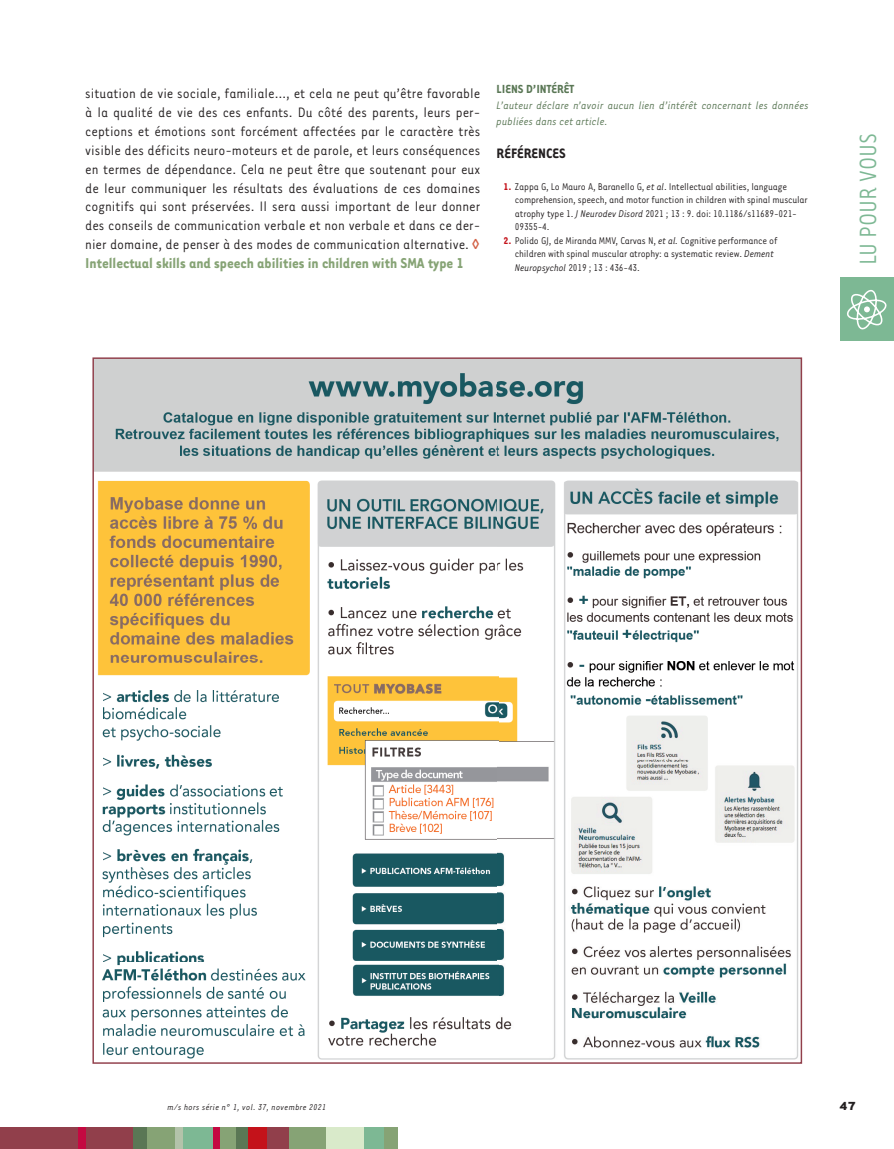
<style>
.page{position:relative;width:894px;height:1149px;background:#fff}
.page>*{position:absolute;margin:0;border:0;box-sizing:border-box;transform-origin:0 0}
.t1{font:27px "Tarzana Narrow";color:#7db894}
.t2{font:700 16.5px "Tarzana Narrow";color:#86a375}
.t3{font:15.75px/18.9px "Tarzana Narrow";color:#231f20;text-align:justify}
.t4{font:700 15.75px "Tarzana Narrow";color:#231f20}
.t5{font:700 13.5px "Tarzana Narrow";color:#5a7755}
.t6{font:700 13.5px "Tarzana Wide";color:#231f20}
.t7{font:italic 12.45px/15.9px "Tarzana Narrow";color:#5a7755}
.t8{font:11.25px/13.5px "Tarzana Narrow";letter-spacing:-.015em;color:#231f20}
.t9{font:italic 9.75px "Tarzana Narrow";letter-spacing:.025em;color:#231f20}
.s1{font-weight:700;color:#c4121a}
.s2{font-style:italic}
</style>
<div class="page">
<div style="left:840px;top:277px;width:53px;height:63px;background:#7db894"></div>
<svg style="left:847px;top:290px;width:39px;height:39px"></svg>
<div style="left:0;top:1127px;width:134px;height:21px;background:#913f4b"></div>
<div style="left:235px;top:1127px;width:13px;height:21px;background:#5a7755"></div>
<div style="left:78px;top:1127px;width:7px;height:21px;background:#c40941"></div>
<div style="left:133px;top:1127px;width:22px;height:21px;background:#5a7755"></div>
<div style="left:147px;top:1127px;width:30px;height:21px;background:#86a375"></div>
<div style="left:175px;top:1127px;width:9px;height:21px;background:#b3c3aa"></div>
<div style="left:183px;top:1127px;width:30px;height:21px;background:#7db894"></div>
<div style="left:217px;top:1127px;width:19px;height:21px;background:#86a375"></div>
<div style="left:213px;top:1127px;width:6px;height:21px;background:#c40941"></div>
<div style="left:248px;top:1127px;width:27px;height:21px;background:#c4121a"></div>
<div style="left:287px;top:1127px;width:39px;height:21px;background:#86a375"></div>
<div style="left:267px;top:1127px;width:21px;height:21px;background:#913f4b"></div>
<div style="left:326px;top:1127px;width:38px;height:21px;background:#d9eaca"></div>
<div style="left:364px;top:1127px;width:20px;height:21px;background:#7db894"></div>
<div style="left:383px;top:1127px;width:14px;height:21px;background:#86a375"></div>
<img style="left:94px;top:359px;width:705px;height:701px">
<p class="t3" style="left:85px;top:83px;width:396px">situation de vie sociale, familiale…, et cela ne peut qu’être favorable à la qualité de vie des ces enfants. Du côté des parents, leurs per&shy;ceptions et émotions sont forcément affectées par le caractère très visible des déficits neuro-moteurs et de parole, et leurs conséquences en termes de dépendance. Cela ne peut être que soutenant pour eux de leur communiquer les résultats des évaluations de ces domaines cognitifs qui sont préservées. Il sera aussi important de leur donner des conseils de communication verbale et non verbale et dans ce der&shy;nier domaine, de penser à des modes de communication alternative.</p>
<p class="t2" style="left:85px;top:253px;width:380px">Intellectual skills and speech abilities in children with SMA type 1</p>
<p class="t5" style="left:496px;top:81px;width:79px">LIENS D’INTÉRÊT</p>
<p class="t7" style="left:496px;top:97px;width:313px">L’auteur déclare n’avoir aucun lien d’intérêt concernant les données publiées dans cet article.</p>
<p class="t4" style="left:496px;top:143px;width:70px">RÉFÉRENCES</p>
<p class="t8" style="left:514px;top:179px;width:294px;text-indent:-11px"><span class="s1">1.</span> Zappa G, Lo Mauro A, Baranello G, <span class="s2">et al</span>. Intellectual abilities, language comprehension, speech, and motor function in children with spinal muscular atrophy type 1. <span class="s2">J Neurodev Disord</span> 2021 ; 13 : 9. doi: 10.1186/s11689-021- 09355-4.</p>
<p class="t8" style="left:514px;top:233px;width:264px;text-indent:-11px"><span class="s1">2.</span> Polido GJ, de Miranda MMV, Carvas N, <span class="s2">et al.</span> Cognitive performance of children with spinal muscular atrophy: a systematic review. <span class="s2">Dement<br>Neuropsychol</span> 2019 ; 13 : 436-43.</p>
<h1 class="t1" style="left:851px;top:265px;width:134px;rotate:-90deg">LU POUR VOUS</h1>
<p class="t9" style="left:167px;top:1100px;width:160px">m/s hors série n° 1, vol. 37, novembre 2021</p>
<p class="t6" style="left:839px;top:1097px;width:18px">47</p>
</div>
